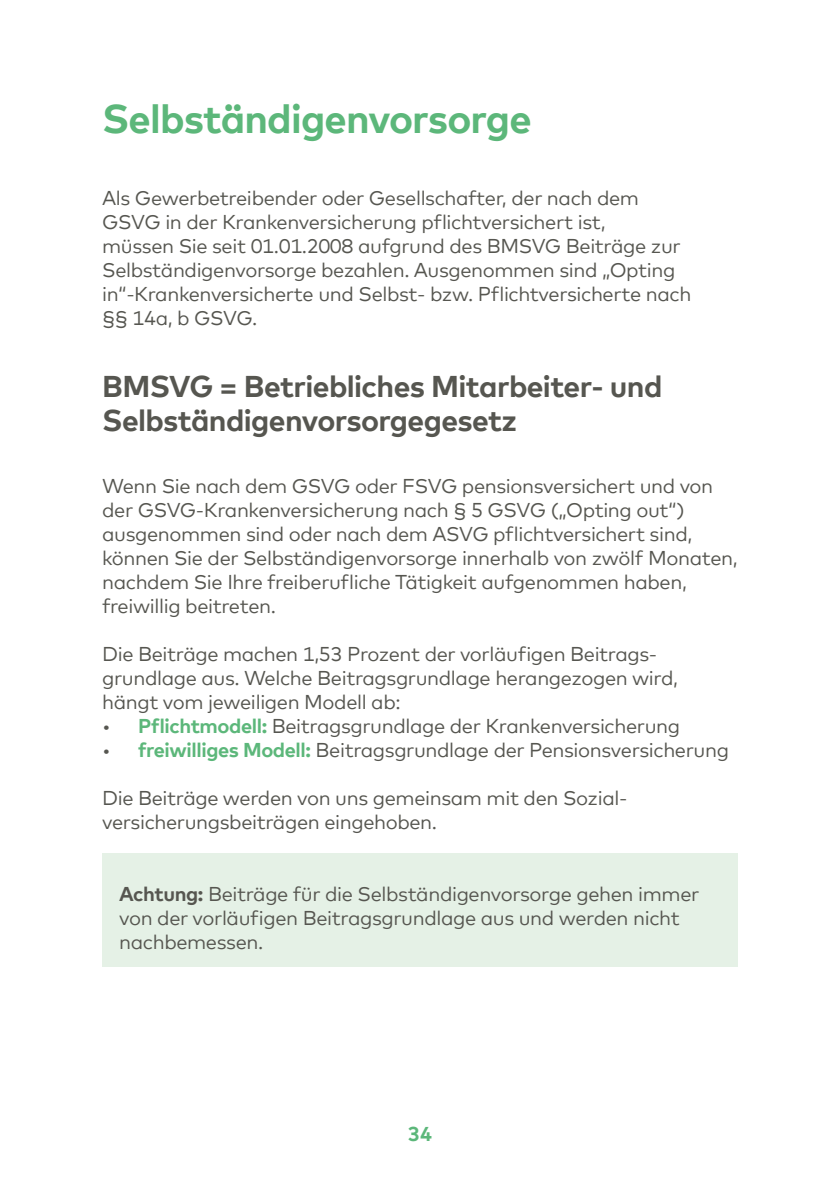
<style>
.page{position:relative;width:840px;height:1191px;background:#fff}
.page>*{position:absolute;margin:0;border:0;box-sizing:border-box;transform-origin:0 0}
.t1{font:700 40px "Mark Offc Pro";letter-spacing:-.02em;color:#5cb77a}
.t2{font:700 30px/34px "Mark Offc Pro";letter-spacing:-.02em;color:#565650}
.t3{font:20px/24px "Mark Offc Pro";letter-spacing:-.02em;color:#565650}
.t4{font:700 20px "Mark Offc Pro";color:#5cb77a}
.s1{font-weight:700;color:#5cb77a}
.s2{font-weight:700}
</style>
<div class="page">
<div style="left:102px;top:853px;width:635px;height:113px;background:#e5f1e6"></div>
<h1 class="t1" style="left:102px;top:89px;width:431px">Selbständigenvorsorge</h1>
<p class="t3" style="left:102px;top:184px;width:590px">Als Gewerbetreibender oder Gesellschafter, der nach dem GSVG in der Krankenversicherung pflichtversichert ist,<br>müssen Sie seit 01.01.2008 aufgrund des BMSVG Beiträge zur Selbständigenvorsorge bezahlen. Ausgenommen sind „Opting in“-Krankenversicherte und Selbst- bzw. Pflichtversicherte nach §§ 14a, b GSVG.</p>
<h2 class="t2" style="left:102px;top:367px;width:561px">BMSVG = Betriebliches Mitarbeiter- und<br>Selbständigenvorsorgegesetz</h2>
<p class="t3" style="left:102px;top:472px;width:636px">Wenn Sie nach dem GSVG oder FSVG pensionsversichert und von der GSVG-Krankenversicherung nach § 5 GSVG („Opting out“) ausgenommen sind oder nach dem ASVG pflichtversichert sind, können Sie der Selbständigenvorsorge innerhalb von zwölf Monaten, nachdem Sie Ihre freiberufliche Tätigkeit aufgenommen haben, freiwillig beitreten.</p>
<p class="t3" style="left:102px;top:640px;width:577px">Die Beiträge machen 1,53 Prozent der vorläufigen Beitrags&shy;grundlage aus. Welche Beitragsgrundlage herangezogen wird, hängt vom jeweiligen Modell ab:</p>
<p class="t3" style="left:102px;top:712px;width:579px">• <span class="s1">Pflichtmodell:</span> Beitragsgrundlage der Krankenversicherung</p>
<p class="t3" style="left:102px;top:736px;width:628px">• <span class="s1">freiwilliges Modell:</span> Beitragsgrundlage der Pensionsversicherung</p>
<p class="t3" style="left:102px;top:784px;width:523px">Die Beiträge werden von uns gemeinsam mit den Sozial&shy;versicherungsbeiträgen eingehoben.</p>
<p class="t3" style="left:119px;top:880px;width:581px"><span class="s2">Achtung:</span> Beiträge für die Selbständigenvorsorge gehen immer von der vorläufigen Beitragsgrundlage aus und werden nicht nachbemessen.</p>
<p class="t4" style="left:407px;top:1119px;width:26px">34</p>
</div>
